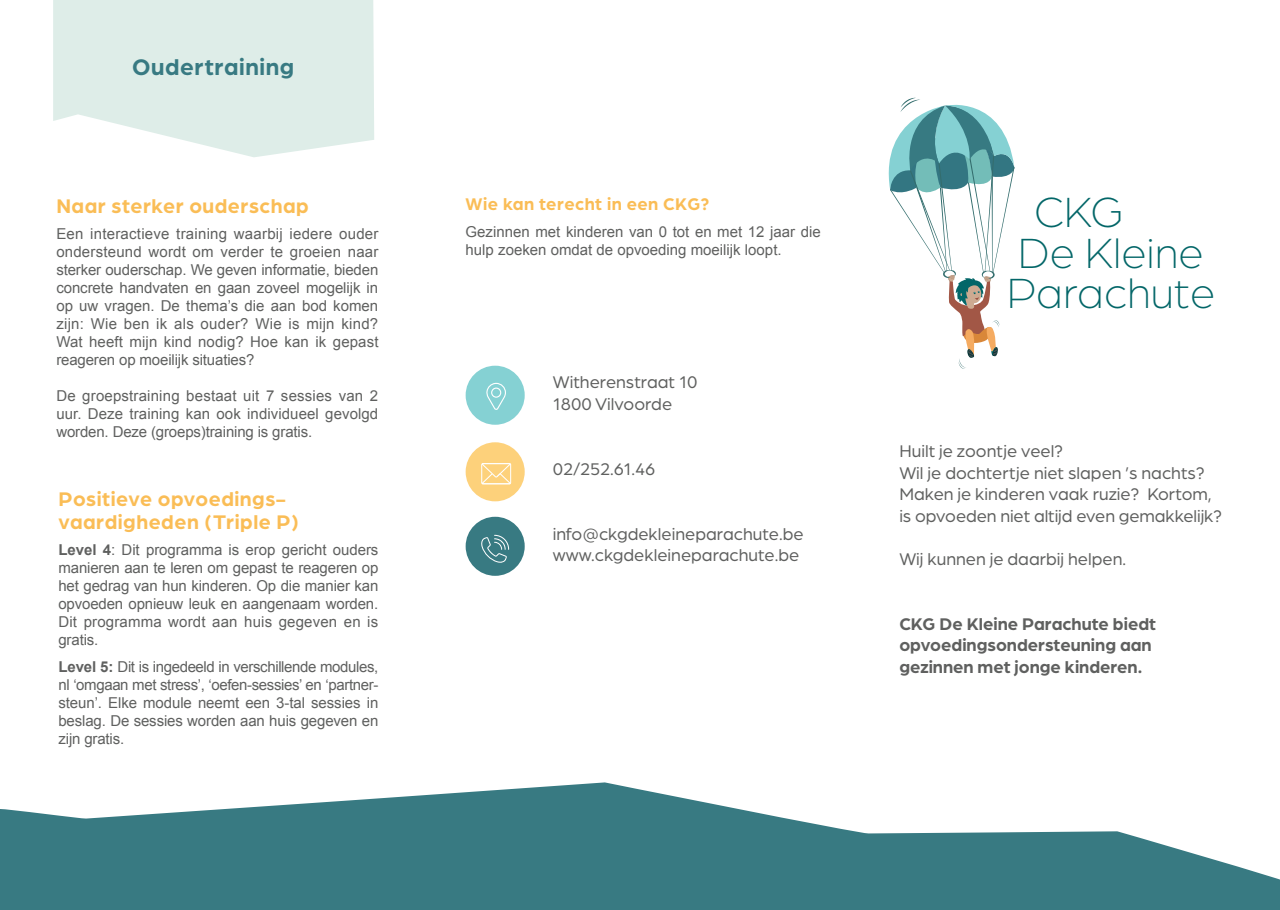
<style>
.page{position:relative;width:1280px;height:910px;background:#fff}
.page>*{position:absolute;margin:0;border:0;box-sizing:border-box;transform-origin:0 0}
.t1{font:300 45px/40.5px "Arboria";color:#036668}
.t2{font:700 24px "Arboria";letter-spacing:.025em;color:#387a82}
.t3{font:700 21px/22.5px "Arboria";letter-spacing:.025em;color:#fabd56}
.t4{font:18px/21.6px "Arboria";color:#5f605f}
.t5{font:700 18px/21.6px "Arboria";color:#5f605f}
.t6{font:700 18px "Arboria";letter-spacing:.025em;color:#fabd56}
.t7{font:15px/18px "Arial";color:#5f605f;text-align:justify}
.s1{font-weight:700}
</style>
<div class="page">
<svg style="left:0;top:782px;width:1280px;height:128px;fill:#387a82"></svg>
<svg style="left:888px;top:97px;width:126px;height:272px"></svg>
<svg style="left:53px;top:0;width:321px;height:157px;background:#e1efea"></svg>
<div style="left:466px;top:517px;width:59px;height:59px;background:#387a82;border-radius:50%"></div>
<svg style="left:481px;top:535px;width:28px;height:28px"></svg>
<div style="left:466px;top:442px;width:59px;height:59px;background:#fdd17b;border-radius:50%"></div>
<svg style="left:481px;top:463px;width:30px;height:21px"></svg>
<div style="left:466px;top:366px;width:59px;height:59px;background:#85d1d3;border-radius:50%"></div>
<svg style="left:486px;top:382px;width:20px;height:28px"></svg>
<h2 class="t2" style="left:132px;top:50px;width:164px">Oudertraining</h2>
<h3 class="t3" style="left:56px;top:193px;width:254px">Naar sterker ouderschap</h3>
<p class="t7" style="left:56px;top:225px;width:324px">Een interactieve training waarbij iedere ouder ondersteund wordt om verder te groeien naar sterker ouderschap. We geven informatie, bieden concrete handvaten en gaan zoveel mogelijk in op uw vragen. De thema’s die aan bod komen zijn: Wie ben ik als ouder? Wie is mijn kind?<br>Wat heeft mijn kind nodig? Hoe kan ik gepast reageren op moeilijk situaties?</p>
<p class="t7" style="left:56px;top:387px;width:323px">De groepstraining bestaat uit 7 sessies van 2 uur. Deze training kan ook individueel gevolgd worden. Deze (groeps)training is gratis.</p>
<h3 class="t3" style="left:58px;top:487px;width:242px">Positieve opvoedings&shy;vaardigheden (Triple P)</h3>
<p class="t7" style="left:58px;top:541px;width:321px"><span class="s1">Level 4</span>: Dit programma is erop gericht ouders manieren aan te leren om gepast te reageren op het gedrag van hun kinderen. Op die manier kan opvoeden opnieuw leuk en aangenaam worden.<br>Dit programma wordt aan huis gegeven en is gratis.</p>
<p class="t7" style="left:58px;top:658px;width:321px"><span class="s1">Level 5:</span> Dit is ingedeeld in verschillende modules, nl ‘omgaan met stress’, ‘oefen-sessies’ en ‘partner&shy;steun’. Elke module neemt een 3-tal sessies in beslag. De sessies worden aan huis gegeven en zijn gratis.</p>
<p class="t6" style="left:466px;top:192px;width:245px">Wie kan terecht in een CKG?</p>
<p class="t7" style="left:466px;top:223px;width:357px">Gezinnen met kinderen van 0 tot en met 12 jaar die hulp zoeken omdat de opvoeding moeilijk loopt.</p>
<p class="t4" style="left:553px;top:371px;width:146px">Witherenstraat 10<br>1800 Vilvoorde</p>
<p class="t4" style="left:553px;top:457px;width:104px">02/252.61.46</p>
<p class="t4" style="left:553px;top:522px;width:252px">info@ckgdekleineparachute.be www.ckgdekleineparachute.be</p>
<h1 class="t1" style="left:1007px;top:191px;width:210px;text-indent:27px">CKG<br>De Kleine<br>Parachute</h1>
<p class="t4" style="left:899px;top:439px;width:324px">Huilt je zoontje veel?<br>Wil je dochtertje niet slapen ’s nachts?<br>Maken je kinderen vaak ruzie? Kortom, is opvoeden niet altijd even gemakkelijk?</p>
<p class="t4" style="left:899px;top:547px;width:228px">Wij kunnen je daarbij helpen.</p>
<p class="t5" style="left:899px;top:612px;width:258px">CKG De Kleine Parachute biedt opvoedingsondersteuning aan gezinnen met jonge kinderen.</p>
</div>
